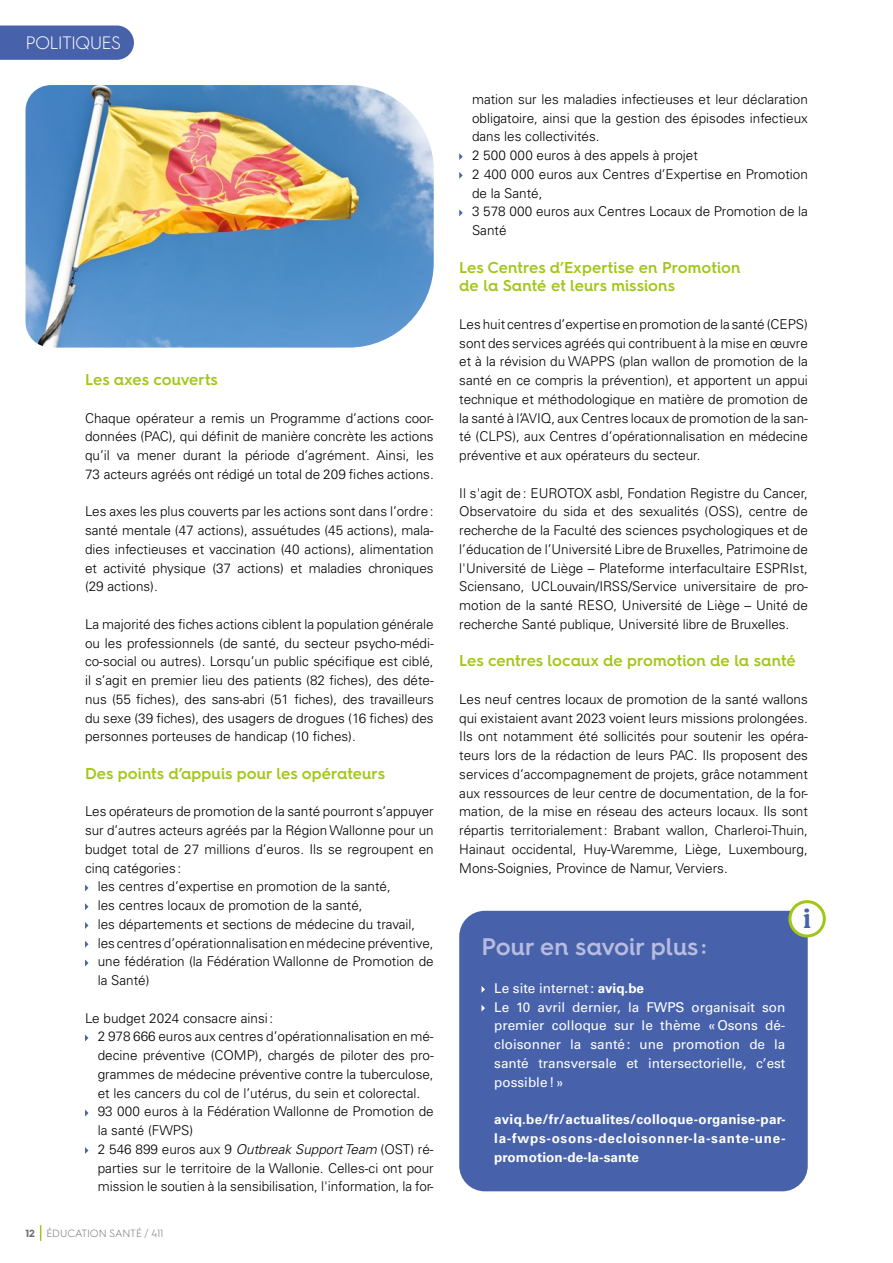
<style>
.page{position:relative;width:893px;height:1263px;background:#fff}
.page>*{position:absolute;margin:0;border:0;box-sizing:border-box;transform-origin:0 0}
.t1{font:500 28.95px "Souvenir Std";color:#4762ab}
.t2{font:600 24px "Hurme Geometric Sans 4";color:#b8bce0}
.t3{font:300 18px "Hurme Geometric Sans 4";letter-spacing:-.05em;color:#fff}
.t4{font:600 15.75px/18.8px "Hurme Geometric Sans 4";letter-spacing:.005em;color:#a2c617}
.t5{font:300 13.5px/18.8px "Univers LT Std";color:#000;text-align:justify}
.t6{font:13.5px/18.8px "Univers LT Std";color:#fff}
.t7{font:700 13.5px/18.8px "Univers LT Std";letter-spacing:.05em;color:#fff;text-align:justify}
.t8{font:300 10.5px "Hurme Geometric Sans 4";letter-spacing:-.01em;color:#706f6f}
.s1{font-style:italic}
.s2{font-weight:700}
</style>
<div class="page">
<svg style="left:40px;top:1225px;width:1px;height:16px"></svg>
<svg style="left:85px;top:884px;width:3px;height:7px"></svg>
<svg style="left:85px;top:903px;width:3px;height:7px"></svg>
<svg style="left:85px;top:922px;width:3px;height:7px"></svg>
<svg style="left:85px;top:941px;width:3px;height:7px"></svg>
<svg style="left:85px;top:959px;width:3px;height:7px"></svg>
<svg style="left:85px;top:1034px;width:3px;height:7px"></svg>
<svg style="left:85px;top:1109px;width:3px;height:7px"></svg>
<svg style="left:85px;top:1147px;width:3px;height:7px"></svg>
<svg style="left:459px;top:153px;width:4px;height:7px"></svg>
<svg style="left:459px;top:172px;width:4px;height:7px"></svg>
<svg style="left:459px;top:209px;width:4px;height:7px"></svg>
<div style="left:0;top:26px;width:134px;height:34px;background:#4762ab"></div>
<img style="left:26px;top:85px;width:408px;height:263px">
<div style="left:459px;top:911px;width:349px;height:280px;background:#4762ab"></div>
<svg style="left:482px;top:986px;width:3px;height:7px"></svg>
<svg style="left:482px;top:1005px;width:3px;height:6px"></svg>
<div style="left:790px;top:902px;width:34px;height:34px;background:#fff;border-radius:50%"></div>
<div style="left:788px;top:900px;width:38px;height:37px;border:3px solid #a2c617;border-radius:50%"></div>
<h3 class="t3" style="left:26px;top:30px;width:97px">POLITIQUES</h3>
<p class="t4" style="left:85px;top:370px;width:134px">Les axes couverts</p>
<p class="t5" style="left:85px;top:408px;width:350px">Chaque opérateur a remis un Programme d’actions coor&shy;données (PAC), qui définit de manière concrète les actions qu’il va mener durant la période d’agrément. Ainsi, les 73 acteurs agréés ont rédigé un total de 209 fiches actions.</p>
<p class="t5" style="left:85px;top:502px;width:350px">Les axes les plus couverts par les actions sont dans l’ordre: santé mentale (47 actions), assuétudes (45 actions), mala&shy;dies infectieuses et vaccination (40 actions), alimentation et activité physique (37 actions) et maladies chroniques (29 actions).</p>
<p class="t5" style="left:85px;top:615px;width:350px">La majorité des fiches actions ciblent la population générale ou les professionnels (de santé, du secteur psycho-médi&shy;co-social ou autres). Lorsqu’un public spécifique est ciblé, il s’agit en premier lieu des patients (82 fiches), des déte&shy;nus (55 fiches), des sans-abri (51 fiches), des travailleurs du sexe (39 fiches), des usagers de drogues (16 fiches) des personnes porteuses de handicap (10 fiches).</p>
<p class="t4" style="left:85px;top:764px;width:302px">Des points d’appuis pour les opérateurs</p>
<p class="t5" style="left:85px;top:802px;width:350px">Les opérateurs de promotion de la santé pourront s’appuyer</p>
<p class="t5" style="left:85px;top:821px;width:350px">sur d’autres acteurs agréés par la Région Wallonne pour un</p>
<p class="t5" style="left:85px;top:840px;width:350px">budget total de 27 millions d’euros. Ils se regroupent en</p>
<p class="t5" style="left:85px;top:858px;width:98px">cinq catégories:</p>
<p class="t5" style="left:98px;top:877px;width:295px">les centres d’expertise en promotion de la santé,</p>
<p class="t5" style="left:98px;top:896px;width:266px">les centres locaux de promotion de la santé,</p>
<p class="t5" style="left:98px;top:915px;width:319px">les départements et sections de médecine du travail,</p>
<p class="t5" style="left:98px;top:933px;width:337px">les centres d’opérationnalisation en médecine préventive,</p>
<p class="t5" style="left:98px;top:952px;width:337px">une fédération (la Fédération Wallonne de Promotion de</p>
<p class="t5" style="left:98px;top:971px;width:53px">la Santé)</p>
<p class="t5" style="left:98px;top:1008px;width:337px;text-align:left;text-indent:-13px">Le budget 2024 consacre ainsi:<br>2 978 666 euros aux centres d’opérationnalisation en mé&shy;decine préventive (COMP), chargés de piloter des pro&shy;grammes de médecine préventive contre la tuberculose, et les cancers du col de l’utérus, du sein et colorectal.<br>93 000 euros à la Fédération Wallonne de Promotion de la santé (FWPS)<br>2 546 899 euros aux 9 <span class="s1">Outbreak Support Team</span> (OST) ré&shy;parties sur le territoire de la Wallonie. Celles-ci ont pour mission le soutien à la sensibilisation, l'information, la for-</p>
<p class="t8" style="left:26px;top:1227px;width:139px"><span class="s2">12</span> ÉDUCATION SANTÉ / 411</p>
<p class="t5" style="left:472px;top:90px;width:337px;text-align:left">mation sur les maladies infectieuses et leur déclaration obligatoire, ainsi que la gestion des épisodes infectieux dans les collectivités.<br>2 500 000 euros à des appels à projet<br>2 400 000 euros aux Centres d’Expertise en Promotion de la Santé,<br>3 578 000 euros aux Centres Locaux de Promotion de la Santé</p>
<p class="t4" style="left:459px;top:257px;width:283px">Les Centres d’Expertise en Promotion de la Santé et leurs missions</p>
<p class="t5" style="left:459px;top:315px;width:350px">Les huit centres d’expertise en promotion de la santé (CEPS) sont des services agréés qui contribuent à la mise en œuvre et à la révision du WAPPS (plan wallon de promotion de la santé en ce compris la prévention), et apportent un appui technique et méthodologique en matière de promotion de la santé à l’AVIQ, aux Centres locaux de promotion de la san&shy;té (CLPS), aux Centres d’opérationnalisation en médecine préventive et aux opérateurs du secteur.</p>
<p class="t5" style="left:459px;top:483px;width:350px">Il s'agit de: EUROTOX asbl, Fondation Registre du Cancer, Observatoire du sida et des sexualités (OSS), centre de recherche de la Faculté des sciences psychologiques et de l’éducation de l’Université Libre de Bruxelles, Patrimoine de l'Université de Liège – Plateforme interfacultaire ESPRIst, Sciensano, UCLouvain/IRSS/Service universitaire de pro&shy;motion de la santé RESO, Université de Liège – Unité de recherche Santé publique, Université libre de Bruxelles.</p>
<p class="t4" style="left:459px;top:651px;width:338px">Les centres locaux de promotion de la santé</p>
<p class="t5" style="left:459px;top:690px;width:350px">Les neuf centres locaux de promotion de la santé wallons qui existaient avant 2023 voient leurs missions prolongées.<br>Ils ont notamment été sollicités pour soutenir les opéra&shy;teurs lors de la rédaction de leurs PAC. Ils proposent des services d’accompagnement de projets, grâce notamment aux ressources de leur centre de documentation, de la for&shy;mation, de la mise en réseau des acteurs locaux. Ils sont répartis territorialement: Brabant wallon, Charleroi-Thuin, Hainaut occidental, Huy-Waremme, Liège, Luxembourg, Mons-Soignies, Province de Namur, Verviers.</p>
<h2 class="t2" style="left:482px;top:930px;width:227px">Pour en savoir plus:</h2>
<p class="t6" style="left:494px;top:979px;width:293px">Le site internet: <span class="s2">aviq.be<br></span>Le 10 avril dernier, la FWPS organisait son premier colloque sur le thème «Osons dé&shy;cloisonner la santé: une promotion de la santé transversale et intersectorielle, c’est possible!»</p>
<p class="t7" style="left:494px;top:1110px;width:293px">aviq.be/fr/actualites/colloque-organise-par&shy;la-fwps-osons-decloisonner-la-sante-une&shy;promotion-de-la-sante</p>
<h1 class="t1" style="left:803px;top:900px;width:9px">i</h1>
</div>
